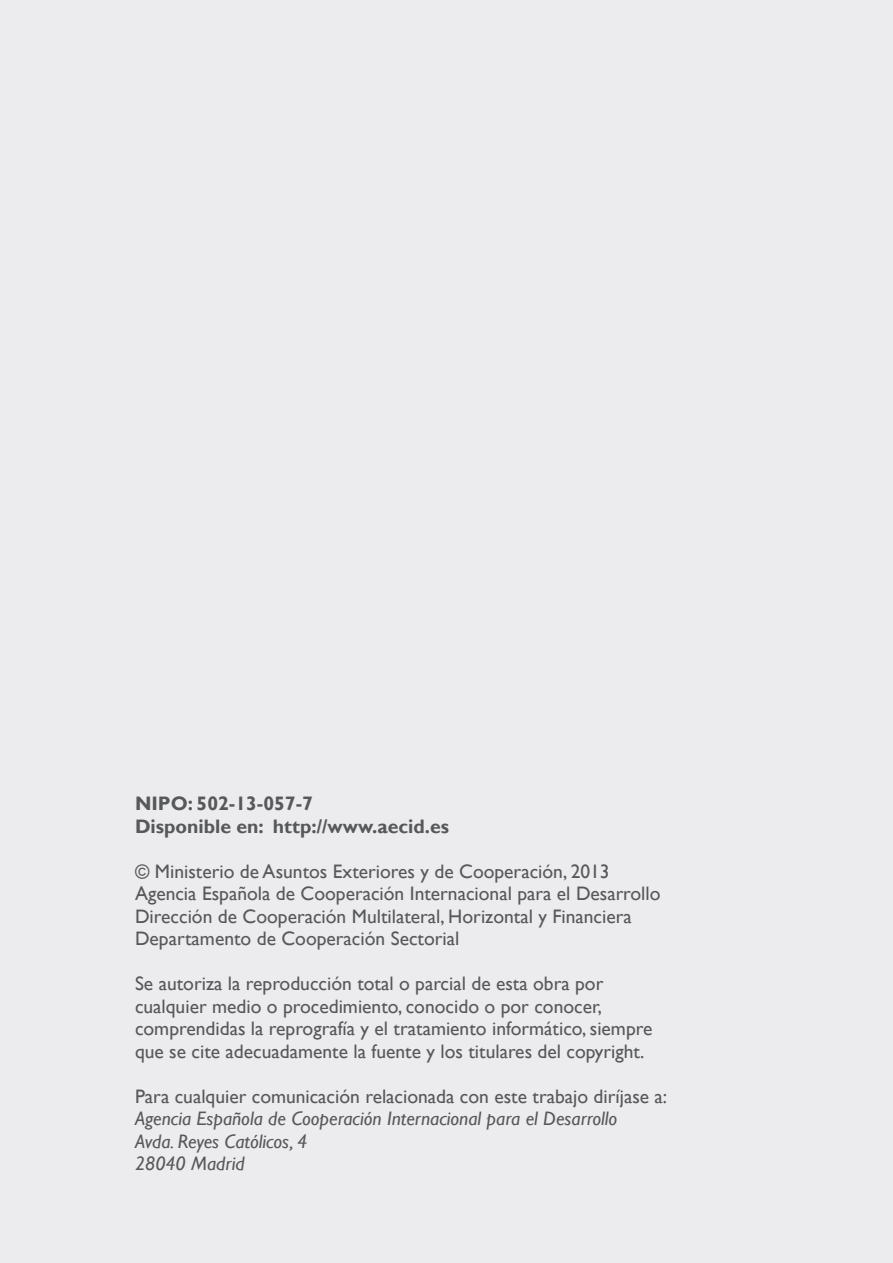
<style>
.page{position:relative;width:893px;height:1263px;background:#ececee}
.page>*{position:absolute;margin:0;border:0;box-sizing:border-box;transform-origin:0 0}
.t1{font:19.5px/22.5px "Gill Sans";color:#57585a}
.t2{font:italic 19.5px/22.5px "Gill Sans";color:#57585a}
.t3{font:700 19.5px/22.5px "Gill Sans";color:#57585a}
</style>
<div class="page">
<p class="t3" style="left:135px;top:793px;width:316px">NIPO: 502-13-057-7<br>Disponible en: http://www.aecid.es</p>
<p class="t1" style="left:135px;top:860px;width:527px">© Ministerio de Asuntos Exteriores y de Cooperación, 2013<br>Agencia Española de Cooperación Internacional para el Desarrollo Dirección de Cooperación Multilateral, Horizontal y Financiera Departamento de Cooperación Sectorial</p>
<p class="t1" style="left:135px;top:973px;width:519px">Se autoriza la reproducción total o parcial de esta obra por cualquier medio o procedimiento, conocido o por conocer, comprendidas la reprografía y el tratamiento informático, siempre que se cite adecuadamente la fuente y los titulares del copyright.</p>
<p class="t1" style="left:135px;top:1085px;width:534px">Para cualquier comunicación relacionada con este trabajo diríjase a:</p>
<p class="t2" style="left:135px;top:1108px;width:484px">Agencia Española de Cooperación Internacional para el Desarrollo<br>Avda. Reyes Católicos, 4<br>28040 Madrid</p>
</div>
